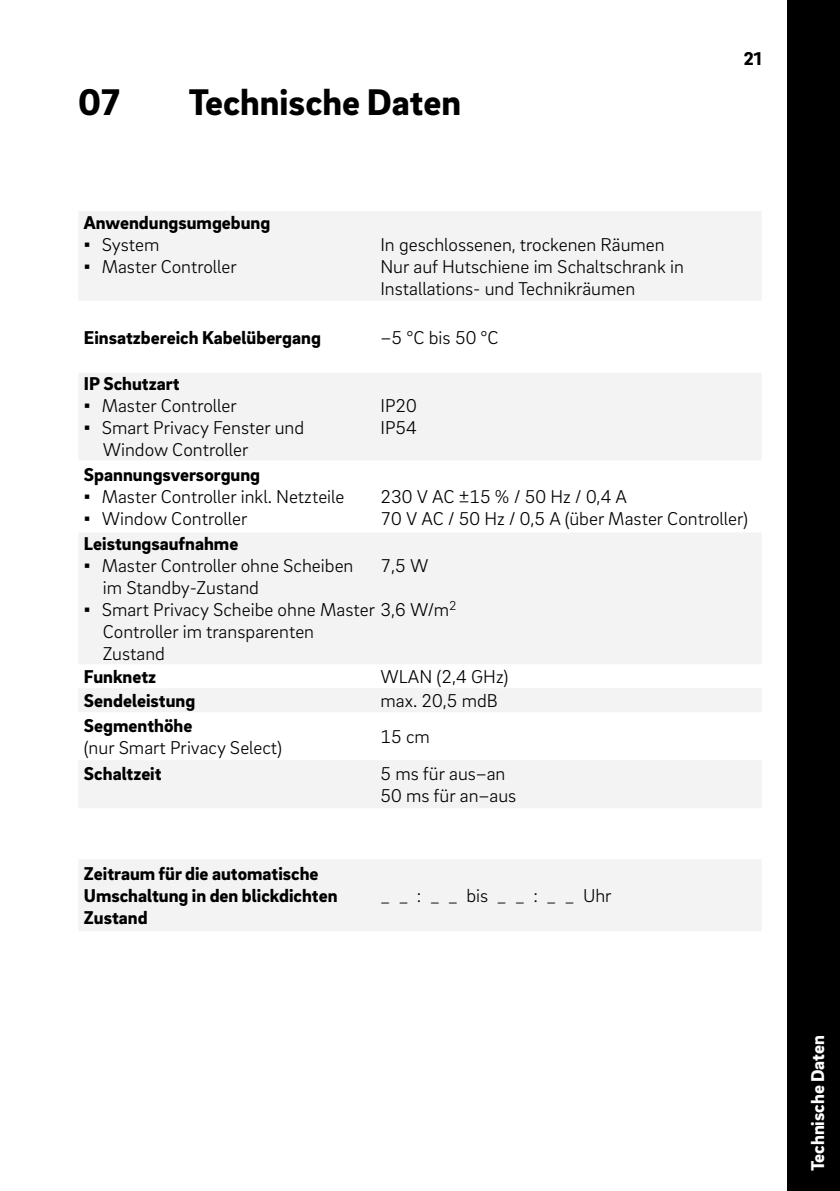
<style>
.page{position:relative;width:840px;height:1191px;background:#fff}
.page>*{position:absolute;margin:0;border:0;box-sizing:border-box;transform-origin:0 0}
.t1{font:900 38px "Brix Sans";color:#000}
._70__9_5pt_-_table_c{font:300 19px/22px "Brix Sans";color:#000}
._70__9_5pt_-_table_h{font:900 19px/22px "Brix Sans";color:#000}
.t2{font:900 19px "Brix Sans";color:#fff}
.s1{font-family:"Arial";font-weight:400}
</style>
<div class="page">
<svg style="left:79px;top:211px;width:682px;height:597px;fill:#f3f3f4"></svg>
<div style="left:79px;top:860px;width:682px;height:71px;background:#f3f3f4"></div>
<div style="left:787px;top:0;width:52px;height:1191px;background:#000"></div>
<p class="t1" style="left:78px;top:77px;width:43px">07</p>
<p class="t1" style="left:188px;top:77px;width:274px">Technische Daten</p>
<p class="_70__9_5pt_-_table_h" style="left:84px;top:210px;width:188px">Anwendungsumgebung</p>
<p class="_70__9_5pt_-_table_c" style="left:84px;top:232px;width:77px"><span class="s1">▪</span> System</p>
<p class="_70__9_5pt_-_table_c" style="left:84px;top:254px;width:154px"><span class="s1">▪</span> Master Controller</p>
<p class="_70__9_5pt_-_table_c" style="left:380px;top:232px;width:286px">In geschlossenen, trockenen Räumen</p>
<p class="_70__9_5pt_-_table_c" style="left:380px;top:254px;width:305px">Nur auf Hutschiene im Schaltschrank in<br>Installations- und Technikräumen</p>
<p class="_70__9_5pt_-_table_h" style="left:84px;top:325px;width:238px">Einsatzbereich Kabelübergang</p>
<p class="_70__9_5pt_-_table_c" style="left:380px;top:325px;width:120px">–5 °C bis 50 °C</p>
<p class="_70__9_5pt_-_table_h" style="left:84px;top:372px;width:97px">IP Schutzart</p>
<p class="_70__9_5pt_-_table_c" style="left:84px;top:394px;width:154px"><span class="s1">▪</span> Master Controller</p>
<p class="_70__9_5pt_-_table_c" style="left:103px;top:416px;width:203px;text-indent:-19px"><span class="s1">▪</span> Smart Privacy Fenster und<br>Window Controller</p>
<p class="_70__9_5pt_-_table_c" style="left:380px;top:394px;width:38px">IP20</p>
<p class="_70__9_5pt_-_table_c" style="left:380px;top:416px;width:38px">IP54</p>
<p class="_70__9_5pt_-_table_h" style="left:743px;top:47px;width:19px">21</p>
<p class="_70__9_5pt_-_table_h" style="left:84px;top:463px;width:178px">Spannungsversorgung</p>
<p class="_70__9_5pt_-_table_c" style="left:84px;top:485px;width:262px"><span class="s1">▪</span> Master Controller inkl. Netzteile</p>
<p class="_70__9_5pt_-_table_c" style="left:84px;top:507px;width:165px"><span class="s1">▪</span> Window Controller</p>
<p class="_70__9_5pt_-_table_c" style="left:380px;top:485px;width:248px">230 V AC ±15 % / 50 Hz / 0,4 A</p>
<p class="_70__9_5pt_-_table_c" style="left:380px;top:507px;width:369px">70 V AC / 50 Hz / 0,5 A (über Master Controller)</p>
<p class="_70__9_5pt_-_table_h" style="left:84px;top:532px;width:156px">Leistungsaufnahme</p>
<p class="_70__9_5pt_-_table_c" style="left:103px;top:554px;width:252px;text-indent:-19px"><span class="s1">▪</span> Master Controller ohne Scheiben im Standby-Zustand</p>
<p class="_70__9_5pt_-_table_c" style="left:103px;top:598px;width:355px;text-indent:-19px"><span class="s1">▪</span> Smart Privacy Scheibe ohne Master 3,6 W/m<sup>2<br></sup>Controller im transparenten<br>Zustand</p>
<p class="_70__9_5pt_-_table_c" style="left:380px;top:554px;width:49px">7,5 W</p>
<p class="_70__9_5pt_-_table_h" style="left:84px;top:664px;width:74px">Funknetz</p>
<p class="_70__9_5pt_-_table_c" style="left:380px;top:665px;width:129px">WLAN (2,4 GHz)</p>
<p class="_70__9_5pt_-_table_h" style="left:84px;top:688px;width:113px">Sendeleistung</p>
<p class="_70__9_5pt_-_table_c" style="left:380px;top:689px;width:119px">max. 20,5 mdB</p>
<p class="_70__9_5pt_-_table_h" style="left:84px;top:713px;width:110px">Segmenthöhe</p>
<p class="_70__9_5pt_-_table_c" style="left:84px;top:736px;width:199px">(nur Smart Privacy Select)</p>
<p class="_70__9_5pt_-_table_c" style="left:380px;top:725px;width:51px">15 cm</p>
<p class="_70__9_5pt_-_table_h" style="left:84px;top:761px;width:79px">Schaltzeit</p>
<p class="_70__9_5pt_-_table_c" style="left:380px;top:762px;width:126px">5 ms für aus–an</p>
<p class="_70__9_5pt_-_table_c" style="left:380px;top:784px;width:137px">50 ms für an–aus</p>
<p class="_70__9_5pt_-_table_h" style="left:84px;top:861px;width:255px">Zeitraum für die automatische<br>Umschaltung in den blickdichten<br>Zustand</p>
<p class="_70__9_5pt_-_table_c" style="left:380px;top:883px;width:232px">_ _ : _ _ bis _ _ : _ _ Uhr</p>
<p class="t2" style="left:804px;top:1171px;width:138px;rotate:-90deg">Technische Daten</p>
</div>
